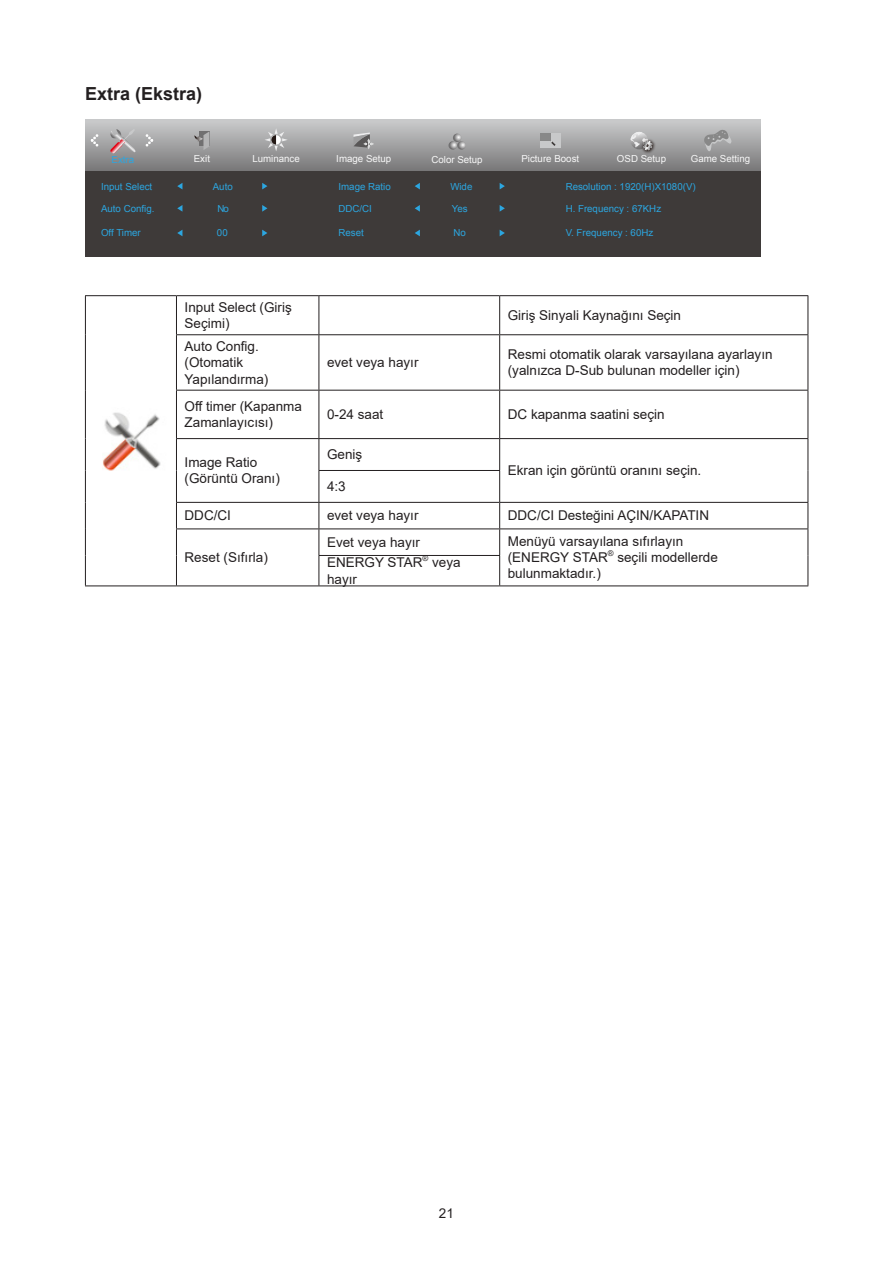
<style>
.page{position:relative;width:893px;height:1263px;background:#fff}
.page>*{position:absolute;margin:0;border:0;box-sizing:border-box;transform-origin:0 0}
.Heading_3{font:700 18px "Arial";color:#231f20}
.无间隔{font:13.5px/16.2px "Arial";color:#231f20}
.正文_text-1{font:13.5px "Arial";color:#231f20}
.t1{font:9.75px "Arial";color:#2ca6e0}
.t2{font:9.75px "Arial";color:#f7f7f7}
.无间隔-2{font:7.8px "Arial";color:#231f20}
</style>
<div class="page">
<svg style="left:85px;top:119px;width:675px;height:52px;background:#a0a0a1"></svg>
<div style="left:85px;top:171px;width:675px;height:86px;background:#3e3a39"></div>
<svg style="left:91px;top:134px;width:7px;height:13px"></svg>
<svg style="left:146px;top:134px;width:7px;height:13px"></svg>
<div style="left:540px;top:133px;width:21px;height:15px;background:#c8c9ca"></div>
<div style="left:540px;top:133px;width:10px;height:8px;background:#888"></div>
<svg style="left:551px;top:141px;width:5px;height:5px"></svg>
<img style="left:640px;top:138px;width:17px;height:17px">
<svg style="left:630px;top:132px;width:23px;height:18px"></svg>
<svg style="left:194px;top:131px;width:15px;height:19px"></svg>
<svg style="left:265px;top:128px;width:23px;height:23px"></svg>
<svg style="left:354px;top:133px;width:20px;height:16px"></svg>
<svg style="left:448px;top:134px;width:18px;height:16px"></svg>
<svg style="left:177px;top:230px;width:5px;height:6px"></svg>
<svg style="left:262px;top:230px;width:5px;height:6px"></svg>
<svg style="left:177px;top:183px;width:5px;height:6px"></svg>
<svg style="left:262px;top:183px;width:5px;height:6px"></svg>
<svg style="left:177px;top:205px;width:5px;height:7px"></svg>
<svg style="left:262px;top:205px;width:5px;height:7px"></svg>
<svg style="left:415px;top:230px;width:5px;height:6px"></svg>
<svg style="left:500px;top:230px;width:5px;height:6px"></svg>
<svg style="left:415px;top:183px;width:5px;height:6px"></svg>
<svg style="left:500px;top:183px;width:5px;height:6px"></svg>
<svg style="left:415px;top:205px;width:5px;height:7px"></svg>
<svg style="left:500px;top:205px;width:5px;height:7px"></svg>
<svg style="left:109px;top:129px;width:29px;height:25px"></svg>
<svg style="left:704px;top:130px;width:27px;height:21px"></svg>
<hr style="left:85px;top:295px;width:91px;height:1px;background:#231f20">
<hr style="left:85px;top:296px;width:1px;height:39px;background:#231f20">
<hr style="left:176px;top:295px;width:143px;height:1px;background:#231f20">
<hr style="left:176px;top:296px;width:1px;height:38px;background:#231f20">
<hr style="left:319px;top:295px;width:181px;height:1px;background:#231f20">
<hr style="left:319px;top:296px;width:1px;height:38px;background:#231f20">
<hr style="left:500px;top:295px;width:308px;height:1px;background:#231f20">
<hr style="left:499px;top:296px;width:1px;height:38px;background:#231f20">
<hr style="left:808px;top:296px;width:1px;height:38px;background:#231f20">
<hr style="left:85px;top:335px;width:1px;height:55px;background:#231f20">
<hr style="left:176px;top:334px;width:143px;height:1px;background:#231f20">
<hr style="left:176px;top:335px;width:1px;height:55px;background:#231f20">
<hr style="left:319px;top:334px;width:181px;height:1px;background:#231f20">
<hr style="left:319px;top:335px;width:1px;height:55px;background:#231f20">
<hr style="left:500px;top:334px;width:308px;height:1px;background:#231f20">
<hr style="left:499px;top:335px;width:1px;height:55px;background:#231f20">
<hr style="left:808px;top:335px;width:1px;height:55px;background:#231f20">
<hr style="left:85px;top:390px;width:1px;height:49px;background:#231f20">
<hr style="left:176px;top:390px;width:143px;height:1px;background:#231f20">
<hr style="left:176px;top:390px;width:1px;height:48px;background:#231f20">
<hr style="left:319px;top:390px;width:181px;height:1px;background:#231f20">
<hr style="left:319px;top:390px;width:1px;height:48px;background:#231f20">
<hr style="left:500px;top:390px;width:308px;height:1px;background:#231f20">
<hr style="left:499px;top:390px;width:1px;height:48px;background:#231f20">
<hr style="left:808px;top:390px;width:1px;height:48px;background:#231f20">
<hr style="left:85px;top:439px;width:1px;height:31px;background:#231f20">
<hr style="left:176px;top:438px;width:143px;height:1px;background:#231f20">
<hr style="left:176px;top:439px;width:1px;height:31px;background:#231f20">
<hr style="left:319px;top:438px;width:181px;height:1px;background:#231f20">
<hr style="left:319px;top:439px;width:1px;height:31px;background:#231f20">
<hr style="left:500px;top:438px;width:308px;height:1px;background:#231f20">
<hr style="left:499px;top:439px;width:1px;height:31px;background:#231f20">
<hr style="left:808px;top:439px;width:1px;height:31px;background:#231f20">
<hr style="left:85px;top:470px;width:1px;height:32px;background:#231f20">
<hr style="left:176px;top:470px;width:1px;height:32px;background:#231f20">
<hr style="left:319px;top:470px;width:181px;height:1px;background:#231f20">
<hr style="left:319px;top:471px;width:1px;height:31px;background:#231f20">
<hr style="left:499px;top:471px;width:1px;height:31px;background:#231f20">
<hr style="left:808px;top:470px;width:1px;height:32px;background:#231f20">
<hr style="left:176px;top:502px;width:143px;height:1px;background:#231f20">
<hr style="left:319px;top:502px;width:181px;height:1px;background:#231f20">
<hr style="left:500px;top:502px;width:308px;height:1px;background:#231f20">
<svg style="left:85px;top:502px;width:1px;height:53px"></svg>
<hr style="left:176px;top:528px;width:143px;height:1px;background:#231f20">
<svg style="left:176px;top:503px;width:1px;height:52px"></svg>
<hr style="left:319px;top:528px;width:181px;height:1px;background:#231f20">
<hr style="left:500px;top:528px;width:308px;height:1px;background:#231f20">
<svg style="left:808px;top:503px;width:1px;height:52px"></svg>
<hr style="left:85px;top:555px;width:1px;height:30px;background:#231f20">
<hr style="left:176px;top:555px;width:1px;height:30px;background:#231f20">
<hr style="left:319px;top:555px;width:181px;height:1px;background:#231f20">
<svg style="left:319px;top:503px;width:1px;height:82px"></svg>
<svg style="left:499px;top:503px;width:1px;height:82px"></svg>
<hr style="left:808px;top:555px;width:1px;height:30px;background:#231f20">
<hr style="left:85px;top:585px;width:91px;height:1px;background:#231f20">
<hr style="left:176px;top:585px;width:143px;height:1px;background:#231f20">
<hr style="left:319px;top:585px;width:181px;height:1px;background:#231f20">
<hr style="left:500px;top:585px;width:308px;height:1px;background:#231f20">
<img style="left:102px;top:412px;width:59px;height:59px">
<p class="Heading_3" style="left:85px;top:81px;width:119px">Extra (Ekstra)</p>
<p class="t1" style="left:112px;top:153px;width:24px">Extra</p>
<p class="t2" style="left:691px;top:152px;width:61px">Game Setting</p>
<p class="t2" style="left:194px;top:152px;width:18px">Exit</p>
<p class="t2" style="left:252px;top:153px;width:49px">Luminance</p>
<p class="t2" style="left:336px;top:153px;width:57px">Image Setup</p>
<p class="t2" style="left:431px;top:153px;width:53px">Color Setup</p>
<p class="t2" style="left:521px;top:152px;width:59px">Picture Boost</p>
<p class="t2" style="left:617px;top:152px;width:51px">OSD Setup</p>
<p class="t1" style="left:101px;top:180px;width:53px">Input Select</p>
<p class="t1" style="left:213px;top:180px;width:21px">Auto</p>
<p class="t1" style="left:101px;top:202px;width:55px">Auto Config.</p>
<p class="t1" style="left:217px;top:202px;width:13px">No</p>
<p class="t1" style="left:101px;top:227px;width:41px">Off Timer</p>
<p class="t1" style="left:217px;top:227px;width:12px">00</p>
<p class="t1" style="left:338px;top:180px;width:54px">Image Ratio</p>
<p class="t1" style="left:450px;top:180px;width:24px">Wide</p>
<p class="t1" style="left:338px;top:202px;width:35px">DDC/CI</p>
<p class="t1" style="left:452px;top:202px;width:17px">Yes</p>
<p class="t1" style="left:338px;top:227px;width:27px">Reset</p>
<p class="t1" style="left:454px;top:227px;width:14px">No</p>
<p class="t1" style="left:566px;top:180px;width:132px">Resolution : 1920(H)X1080(V)</p>
<p class="t1" style="left:566px;top:202px;width:97px">H. Frequency : 67KHz</p>
<p class="t1" style="left:566px;top:227px;width:89px">V. Frequency : 60Hz</p>
<p class="无间隔" style="left:185px;top:299px;width:109px">Input Select (Giriş<br>Seçimi)</p>
<p class="正文_text-1" style="left:508px;top:306px;width:175px">Giriş Sinyali Kaynağını Seçin</p>
<p class="无间隔" style="left:185px;top:338px;width:85px">Auto Config. (Otomatik<br>Yapılandırma)</p>
<p class="无间隔" style="left:327px;top:354px;width:93px">evet veya hayır</p>
<p class="无间隔" style="left:508px;top:346px;width:266px">Resmi otomatik olarak varsayılana ayarlayın (yalnızca D-Sub bulunan modeller için)</p>
<p class="无间隔" style="left:185px;top:398px;width:119px">Off timer (Kapanma<br>Zamanlayıcısı)</p>
<p class="无间隔" style="left:327px;top:406px;width:58px">0-24 saat</p>
<p class="无间隔" style="left:508px;top:406px;width:158px">DC kapanma saatini seçin</p>
<p class="无间隔" style="left:185px;top:454px;width:97px">Image Ratio (Görüntü Oranı)</p>
<p class="无间隔" style="left:327px;top:446px;width:37px">Geniş</p>
<p class="无间隔" style="left:508px;top:462px;width:195px">Ekran için görüntü oranını seçin.</p>
<p class="正文_text-1" style="left:327px;top:477px;width:20px">4:3</p>
<p class="无间隔" style="left:185px;top:507px;width:48px">DDC/CI</p>
<p class="无间隔" style="left:327px;top:507px;width:93px">evet veya hayır</p>
<p class="无间隔" style="left:508px;top:507px;width:203px">DDC/CI Desteğini AÇIN/KAPATIN</p>
<p class="无间隔" style="left:185px;top:549px;width:85px">Reset (Sıfırla)</p>
<p class="无间隔" style="left:327px;top:534px;width:95px">Evet veya hayır</p>
<p class="无间隔" style="left:508px;top:533px;width:177px">Menüyü varsayılana sıfırlayın</p>
<p class="无间隔" style="left:508px;top:549px;width:102px">(ENERGY STAR</p>
<p class="无间隔-2" style="left:608px;top:548px;width:7px">®</p>
<p class="无间隔" style="left:617px;top:549px;width:102px">seçili modellerde</p>
<p class="无间隔" style="left:508px;top:565px;width:95px">bulunmaktadır.)</p>
<p class="无间隔" style="left:327px;top:554px;width:97px">ENERGY STAR</p>
<p class="无间隔-2" style="left:423px;top:553px;width:7px">®</p>
<p class="无间隔" style="left:432px;top:554px;width:30px">veya</p>
<p class="无间隔" style="left:327px;top:571px;width:32px">hayır</p>
<p class="无间隔" style="left:439px;top:1205px;width:17px">21</p>
</div>
